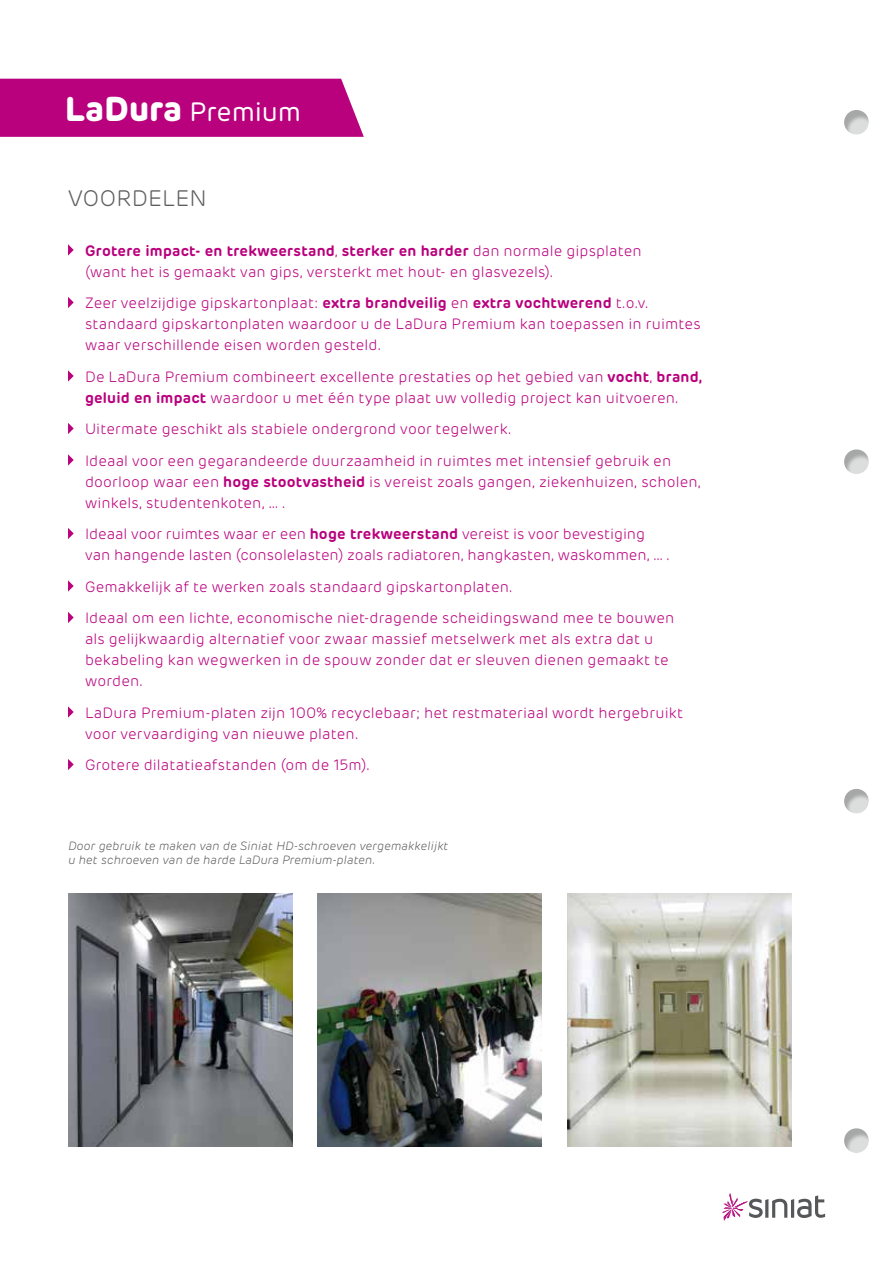
<style>
.page{position:relative;width:893px;height:1263px;background:#fff}
.page>*{position:absolute;margin:0;border:0;box-sizing:border-box;transform-origin:0 0}
.t1{font:26.55px "Rubrik";letter-spacing:-.005em;color:#fff}
.t2{font:300 22.5px "Rubrik";letter-spacing:.01em;color:#5d5d5d}
.t3{font:300 15px/21px "Rubrik";letter-spacing:.01em;color:#b9007d}
.t4{font:italic 300 12px/14.4px "Rubrik";letter-spacing:.015em;color:#5d5d5d}
.s1{font-weight:700;font-size:34.2px}
.s2{font-weight:600}
</style>
<div class="page">
<div style="left:843px;top:109px;width:28px;height:27px;background:#000;opacity:.25"></div>
<div style="left:843px;top:788px;width:28px;height:27px;background:#000;opacity:.25"></div>
<div style="left:843px;top:449px;width:28px;height:27px;background:#000;opacity:.25"></div>
<div style="left:843px;top:1128px;width:28px;height:27px;background:#000;opacity:.25"></div>
<svg style="left:722px;top:1193px;width:103px;height:28px"></svg>
<svg style="left:68px;top:244px;width:6px;height:12px"></svg>
<svg style="left:68px;top:297px;width:6px;height:11px"></svg>
<svg style="left:68px;top:370px;width:6px;height:12px"></svg>
<svg style="left:68px;top:423px;width:6px;height:11px"></svg>
<svg style="left:68px;top:454px;width:6px;height:12px"></svg>
<svg style="left:68px;top:528px;width:6px;height:11px"></svg>
<svg style="left:68px;top:580px;width:6px;height:12px"></svg>
<svg style="left:68px;top:612px;width:6px;height:11px"></svg>
<svg style="left:68px;top:706px;width:6px;height:12px"></svg>
<svg style="left:68px;top:759px;width:6px;height:11px"></svg>
<div style="left:0;top:79px;width:364px;height:58px;background:#b9007d"></div>
<img style="left:68px;top:893px;width:224px;height:254px">
<img style="left:318px;top:893px;width:224px;height:254px">
<img style="left:567px;top:893px;width:224px;height:254px">
<h1 class="t1" style="left:65px;top:96px;width:237px"><span class="s1">LaDura</span> Premium</h1>
<h2 class="t2" style="left:68px;top:185px;width:140px">VOORDELEN</h2>
<p class="t3" style="left:85px;top:240px;width:558px"><span class="s2">Grotere impact- en trekweerstand</span>, <span class="s2">sterker en harder</span> dan normale gipsplaten (want het is gemaakt van gips, versterkt met hout- en glasvezels).</p>
<p class="t3" style="left:85px;top:293px;width:617px">Zeer veelzijdige gipskartonplaat: <span class="s2">extra brandveilig</span> en <span class="s2">extra vochtwerend</span> t.o.v. standaard gipskartonplaten waardoor u de LaDura Premium kan toepassen in ruimtes waar verschillende eisen worden gesteld.</p>
<p class="t3" style="left:85px;top:366px;width:619px">De LaDura Premium combineert excellente prestaties op het gebied van <span class="s2">vocht</span>, <span class="s2">brand, geluid en impact</span> waardoor u met één type plaat uw volledig project kan uitvoeren.</p>
<p class="t3" style="left:85px;top:413px;width:588px;line-height:31.5px">Uitermate geschikt als stabiele ondergrond voor tegelwerk.<br>Ideaal voor een gegarandeerde duurzaamheid in ruimtes met intensief gebruik en</p>
<p class="t3" style="left:85px;top:471px;width:617px">doorloop waar een <span class="s2">hoge stootvastheid</span> is vereist zoals gangen, ziekenhuizen, scholen, winkels, studentenkoten, … .</p>
<p class="t3" style="left:85px;top:524px;width:587px">Ideaal voor ruimtes waar er een <span class="s2">hoge trekweerstand</span> vereist is voor bevestiging van hangende lasten (consolelasten) zoals radiatoren, hangkasten, waskommen, … .</p>
<p class="t3" style="left:85px;top:571px;width:591px;line-height:31.5px">Gemakkelijk af te werken zoals standaard gipskartonplaten.<br>Ideaal om een lichte, economische niet-dragende scheidingswand mee te bouwen</p>
<p class="t3" style="left:85px;top:629px;width:585px">als gelijkwaardig alternatief voor zwaar massief metselwerk met als extra dat u bekabeling kan wegwerken in de spouw zonder dat er sleuven dienen gemaakt te worden.</p>
<p class="t3" style="left:85px;top:702px;width:599px">LaDura Premium-platen zijn 100% recyclebaar; het restmateriaal wordt hergebruikt voor vervaardiging van nieuwe platen.</p>
<p class="t3" style="left:85px;top:755px;width:287px">Grotere dilatatieafstanden (om de 15m).</p>
<p class="t4" style="left:68px;top:839px;width:382px">Door gebruik te maken van de Siniat HD-schroeven vergemakkelijkt u het schroeven van de harde LaDura Premium-platen.</p>
</div>
